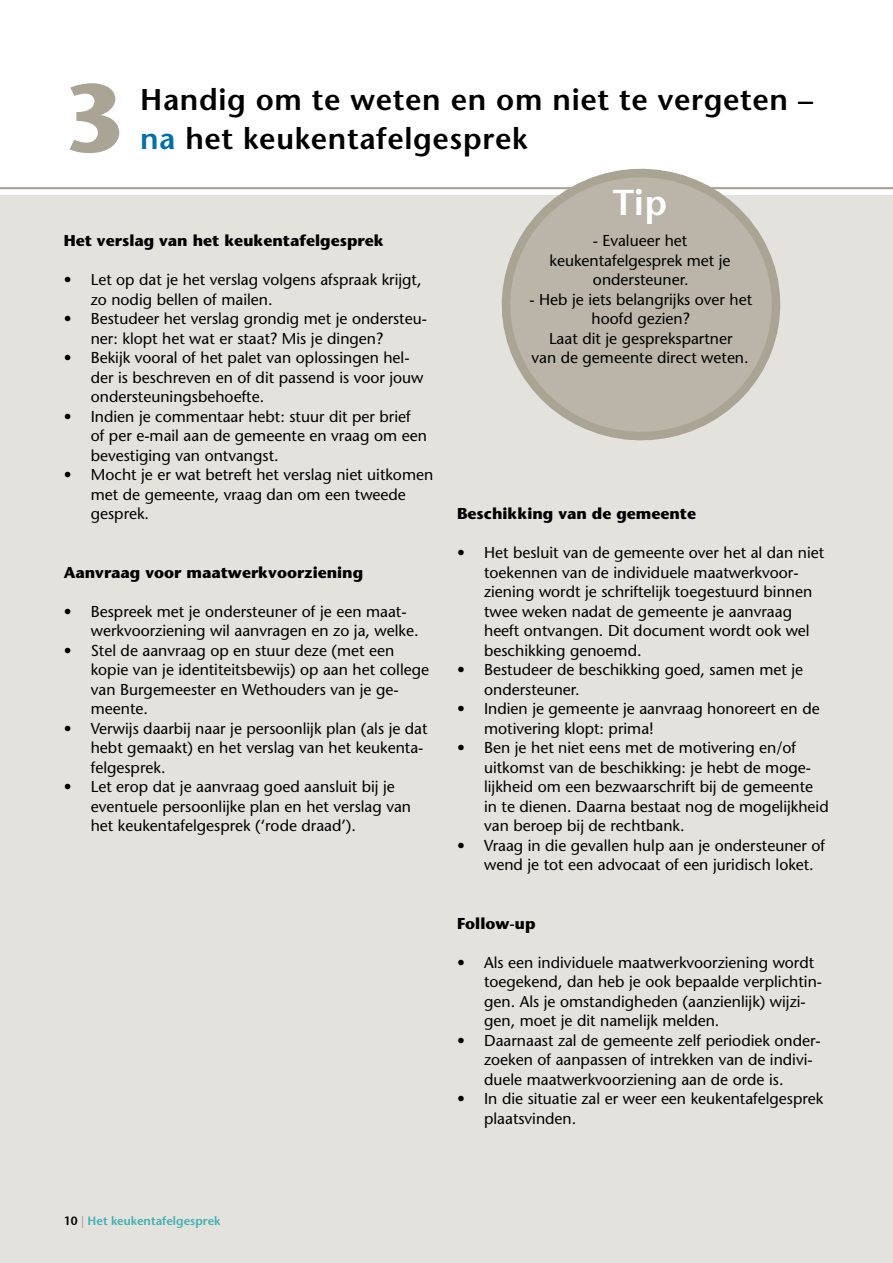
<style>
.page{position:relative;width:893px;height:1263px;background:#fff}
.page>*{position:absolute;margin:0;border:0;box-sizing:border-box;transform-origin:0 0}
.t1{font:700 96.45px "Stone Sans Std";color:#aaa494}
.t2{font:600 36px "Stone Sans Std";color:#fff}
.t3{font:600 30px "Stone Sans Std";letter-spacing:.02em;color:#000}
.t4{font:500 15.75px/19.5px "Stone Sans Std";color:#000}
.t5{font:700 15.75px "Stone Sans Std";color:#000}
.t6{font:600 12px "Stone Sans Std";color:#3fb1b3}
.s1{color:#006fac}
.s2{color:#000}
.s3{color:#aaa494}
</style>
<div class="page">
<div style="left:0;top:196px;width:893px;height:1067px;background:#e4e2dc"></div>
<hr style="left:0;top:187px;width:893px;height:2px;background:#aaa494">
<svg style="left:475px;top:168px;width:332px;height:273px"></svg>
<h1 class="t1" style="left:64px;top:61px;width:62px">3</h1>
<h3 class="t3" style="left:140px;top:81px;width:674px">Handig om te weten en om niet te vergeten –</h3>
<h3 class="t3" style="left:140px;top:120px;width:389px"><span class="s1">na</span> het keukentafelgesprek</h3>
<p class="t5" style="left:64px;top:231px;width:321px">Het verslag van het keukentafelgesprek</p>
<p class="t4" style="left:91px;top:270px;width:332px;text-indent:-27px">• Let op dat je het verslag volgens afspraak krijgt, zo nodig bellen of mailen.</p>
<p class="t4" style="left:91px;top:309px;width:338px;text-indent:-27px">• Bestudeer het verslag grondig met je ondersteu&shy;ner: klopt het wat er staat? Mis je dingen?</p>
<p class="t4" style="left:91px;top:348px;width:334px;text-indent:-27px">• Bekijk vooral of het palet van oplossingen hel&shy;der is beschreven en of dit passend is voor jouw ondersteuningsbehoefte.</p>
<p class="t4" style="left:91px;top:406px;width:338px;text-indent:-27px">• Indien je commentaar hebt: stuur dit per brief of per e-mail aan de gemeente en vraag om een bevestiging van ontvangst.</p>
<p class="t4" style="left:91px;top:465px;width:344px;text-indent:-27px">• Mocht je er wat betreft het verslag niet uitkomen met de gemeente, vraag dan om een tweede gesprek.</p>
<p class="t5" style="left:64px;top:563px;width:301px">Aanvraag voor maatwerkvoorziening</p>
<p class="t4" style="left:91px;top:601px;width:329px;text-indent:-27px">• Bespreek met je ondersteuner of je een maat&shy;werkvoorziening wil aanvragen en zo ja, welke.</p>
<p class="t4" style="left:91px;top:640px;width:340px;text-indent:-27px">• Stel de aanvraag op en stuur deze (met een kopie van je identiteitsbewijs) op aan het college van Burgemeester en Wethouders van je ge&shy;meente.</p>
<p class="t4" style="left:91px;top:718px;width:338px;text-indent:-27px">• Verwijs daarbij naar je persoonlijk plan (als je dat hebt gemaakt) en het verslag van het keukenta&shy;felgesprek.</p>
<p class="t4" style="left:91px;top:777px;width:322px;text-indent:-27px">• Let erop dat je aanvraag goed aansluit bij je eventuele persoonlijke plan en het verslag van het keukentafelgesprek (‘rode draad’).</p>
<h2 class="t2" style="left:613px;top:180px;width:56px">Tip</h2>
<p class="t4" style="left:549px;top:231px;width:183px;text-align:center">- Evalueer het keukentafelgesprek met je ondersteuner.</p>
<p class="t4" style="left:529px;top:289px;width:224px;text-align:center">- Heb je iets belangrijks over het hoofd gezien?<br>Laat dit je gesprekspartner<br>van de gemeente direct weten.</p>
<p class="t5" style="left:457px;top:504px;width:241px">Beschikking van de gemeente</p>
<p class="t4" style="left:484px;top:543px;width:342px;text-indent:-27px">• Het besluit van de gemeente over het al dan niet toekennen van de individuele maatwerkvoor&shy;ziening wordt je schriftelijk toegestuurd binnen twee weken nadat de gemeente je aanvraag heeft ontvangen. Dit document wordt ook wel beschikking genoemd.</p>
<p class="t4" style="left:484px;top:660px;width:321px;text-indent:-27px">• Bestudeer de beschikking goed, samen met je ondersteuner.</p>
<p class="t4" style="left:484px;top:699px;width:337px;text-indent:-27px">• Indien je gemeente je aanvraag honoreert en de motivering klopt: prima!</p>
<p class="t4" style="left:484px;top:738px;width:346px;text-indent:-27px">• Ben je het niet eens met de motivering en/of uitkomst van de beschikking: je hebt de moge&shy;lijkheid om een bezwaarschrift bij de gemeente in te dienen. Daarna bestaat nog de mogelijkheid van beroep bij de rechtbank.</p>
<p class="t4" style="left:484px;top:835px;width:343px;text-indent:-27px">• Vraag in die gevallen hulp aan je ondersteuner of wend je tot een advocaat of een juridisch loket.</p>
<p class="t5" style="left:457px;top:914px;width:80px">Follow-up</p>
<p class="t4" style="left:484px;top:952px;width:339px;text-indent:-27px">• Als een individuele maatwerkvoorziening wordt toegekend, dan heb je ook bepaalde verplichtin&shy;gen. Als je omstandigheden (aanzienlijk) wijzi&shy;gen, moet je dit namelijk melden.</p>
<p class="t4" style="left:484px;top:1030px;width:338px;text-indent:-27px">• Daarnaast zal de gemeente zelf periodiek onder&shy;zoeken of aanpassen of intrekken van de indivi&shy;duele maatwerkvoorziening aan de orde is.</p>
<p class="t4" style="left:484px;top:1089px;width:341px;text-indent:-27px">• In die situatie zal er weer een keukentafelgesprek plaatsvinden.</p>
<p class="t6" style="left:64px;top:1213px;width:158px"><span class="s2">10</span> <span class="s3">|</span> Het keukentafelgesprek</p>
</div>
